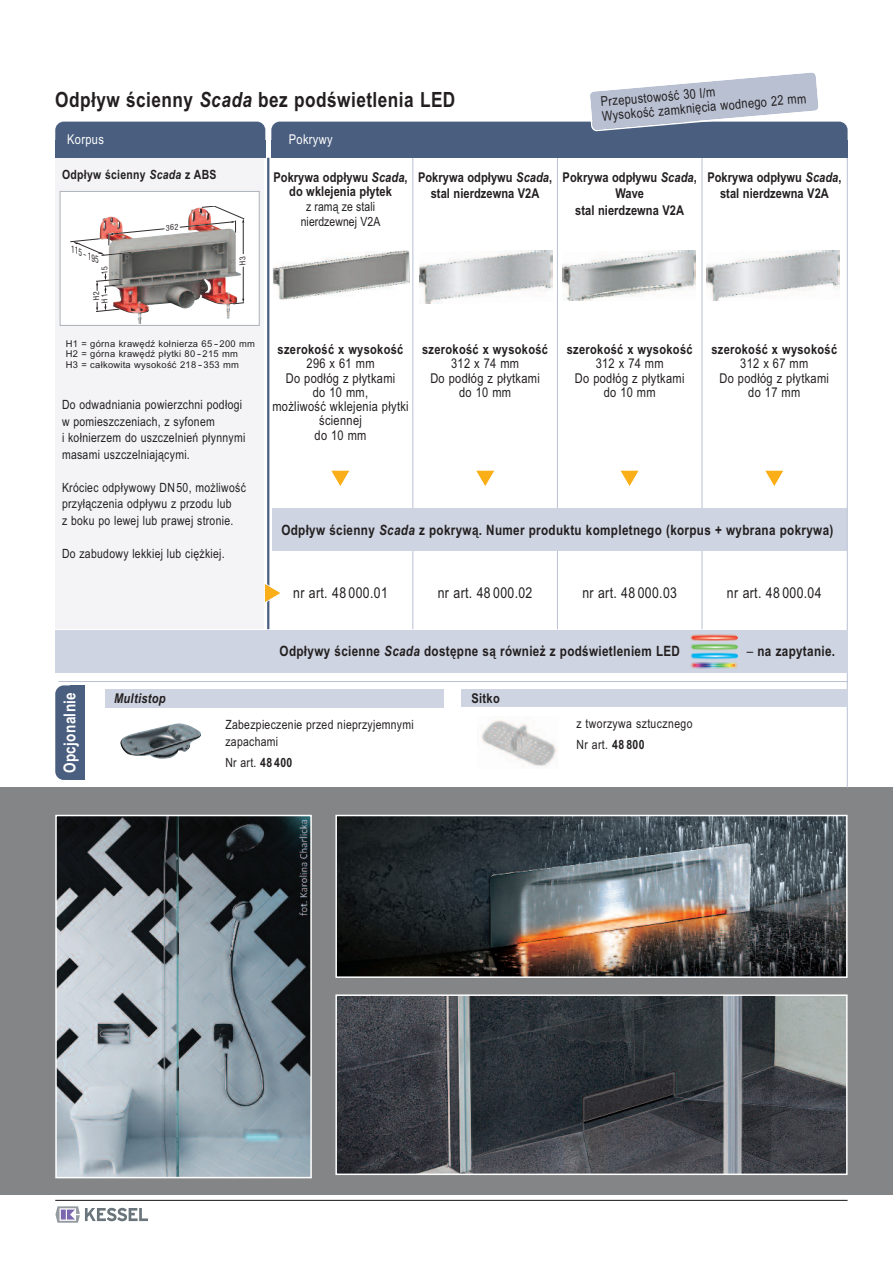
<style>
.page{position:relative;width:893px;height:1263px;background:#fff}
.page>*{position:absolute;margin:0;border:0;box-sizing:border-box;transform-origin:0 0}
.t1{font:700 21px "Arial Narrow";letter-spacing:.025em;color:#231f20}
.t2{font:700 16.5px "Arial Narrow";letter-spacing:.025em;color:#fff}
.t3{font:15px "Arial Narrow";letter-spacing:.025em;color:#231f20}
.t4{font:700 14.25px "Arial Narrow";letter-spacing:.025em;color:#231f20}
.t5{font:13.5px/14.2px "Arial Narrow";letter-spacing:.025em;color:#231f20;text-align:center}
.t6{font:700 13.5px/16.5px "Arial Narrow";letter-spacing:.005em;color:#231f20;text-align:center}
.t7{font:700 13.5px "Arial Narrow";letter-spacing:.025em;color:#231f20}
.t8{font:13.5px "Arial Narrow";letter-spacing:.025em;color:#fff}
.t9{font:italic 700 13.5px "Arial Narrow";letter-spacing:.025em;color:#231f20}
.t10{font:12.75px/16.5px "Arial Narrow";letter-spacing:.025em;color:#231f20}
.t11{font:12.75px/15px "Arial Narrow";letter-spacing:.005em;color:#231f20;text-align:center}
.t12{font:700 12.75px "Arial Narrow";letter-spacing:.025em;color:#231f20}
.t13{font:9.3px/10.5px "Arial";letter-spacing:.03em;color:#231f20}
.t14{font:italic condensed 9.3px "Helvetica Neue LT Std";color:#322d2d;scale:.87 1}
.t15{font:condensed 8.25px/8.4px "Helvetica Neue LT Std";letter-spacing:.075em;color:#322d2d}
.s1{font-style:italic}
.s2{font-weight:400}
.s3{font-weight:700}
</style>
<div class="page">
<div style="left:56px;top:158px;width:208px;height:471px;background:#f4f4f7"></div>
<div style="left:0;top:787px;width:893px;height:408px;background:#848587"></div>
<svg style="left:55px;top:1206px;width:93px;height:17px"></svg>
<hr style="left:55px;top:1200px;width:793px;height:1px;background:#231f20">
<hr style="left:267px;top:158px;width:2px;height:471px;background:#4a5e7f">
<hr style="left:702px;top:542px;width:1px;height:87px;background:#b8c0d2">
<hr style="left:412px;top:542px;width:1px;height:87px;background:#b8c0d2">
<hr style="left:557px;top:542px;width:1px;height:87px;background:#b8c0d2">
<img style="left:272px;top:250px;width:138px;height:50px">
<img style="left:707px;top:250px;width:133px;height:51px">
<img style="left:563px;top:250px;width:133px;height:51px">
<img style="left:419px;top:250px;width:134px;height:54px">
<hr style="left:702px;top:157px;width:1px;height:371px;background:#b8c0d2">
<svg style="left:620px;top:470px;width:19px;height:16px"></svg>
<svg style="left:765px;top:470px;width:18px;height:16px"></svg>
<svg style="left:331px;top:470px;width:18px;height:16px"></svg>
<svg style="left:476px;top:470px;width:18px;height:16px"></svg>
<hr style="left:412px;top:157px;width:1px;height:371px;background:#b8c0d2">
<hr style="left:557px;top:157px;width:1px;height:371px;background:#b8c0d2">
<div style="left:272px;top:508px;width:575px;height:43px;background:#ced4e1"></div>
<svg style="left:264px;top:582px;width:16px;height:22px"></svg>
<hr style="left:847px;top:156px;width:1px;height:632px;background:#b8c0d2">
<img style="left:338px;top:997px;width:507px;height:175px">
<div style="left:335px;top:994px;width:513px;height:181px;border:2px solid #fff"></div>
<img style="left:58px;top:818px;width:251px;height:357px">
<div style="left:55px;top:815px;width:257px;height:363px;border:2px solid #fff"></div>
<img style="left:338px;top:818px;width:507px;height:157px">
<div style="left:335px;top:815px;width:513px;height:163px;border:2px solid #fff"></div>
<div style="left:55px;top:630px;width:792px;height:43px;background:#ced4e1"></div>
<img style="left:120px;top:723px;width:81px;height:36px">
<img style="left:481px;top:720px;width:76px;height:46px">
<div style="left:105px;top:689px;width:339px;height:18px;background:#ced4e1"></div>
<div style="left:461px;top:689px;width:387px;height:18px;background:#ced4e1"></div>
<div style="left:71px;top:685px;width:14px;height:95px;background:#4a5e7f"></div>
<div style="left:55px;top:685px;width:29px;height:95px;background:#4a5e7f;border-radius:9px"></div>
<hr style="left:59px;top:681px;width:789px;height:1px;background:#b8c0d2">
<div style="left:60px;top:192px;width:199px;height:133px;background:#fff"></div>
<div style="left:60px;top:191px;width:199px;height:135px;border:1px solid #acb2b7"></div>
<img style="left:690px;top:653px;width:47px;height:6px">
<img style="left:691px;top:654px;width:47px;height:4px">
<svg style="left:692px;top:655px;width:46px;height:2px"></svg>
<img style="left:690px;top:644px;width:47px;height:6px">
<img style="left:691px;top:645px;width:46px;height:4px">
<svg style="left:692px;top:646px;width:46px;height:2px"></svg>
<img style="left:690px;top:636px;width:46px;height:5px">
<img style="left:691px;top:635px;width:46px;height:5px">
<svg style="left:692px;top:636px;width:46px;height:3px"></svg>
<img style="left:690px;top:662px;width:48px;height:6px">
<img style="left:692px;top:663px;width:44px;height:4px">
<img style="left:695px;top:664px;width:40px;height:3px">
<img style="left:105px;top:256px;width:106px;height:67px">
<svg style="left:96px;top:302px;width:24px;height:11px"></svg>
<svg style="left:96px;top:274px;width:28px;height:19px"></svg>
<svg style="left:233px;top:299px;width:11px;height:5px"></svg>
<hr style="left:243px;top:267px;width:1px;height:32px;background:#322d2d">
<div style="left:55px;top:140px;width:210px;height:18px;background:#4a5e7f"></div>
<div style="left:55px;top:122px;width:210px;height:34px;background:#4a5e7f;border-radius:9px"></div>
<div style="left:271px;top:140px;width:577px;height:18px;background:#4a5e7f"></div>
<div style="left:271px;top:122px;width:577px;height:34px;background:#4a5e7f;border-radius:9px"></div>
<svg style="left:588px;top:72px;width:232px;height:59px"></svg>
<svg style="left:70px;top:206px;width:175px;height:50px"></svg>
<h1 class="t1" style="left:55px;top:87px;width:402px">Odpływ ścienny <span class="s1">Scada</span> bez podświetlenia LED</h1>
<p class="t8" style="left:67px;top:132px;width:38px">Korpus</p>
<p class="t8" style="left:289px;top:132px;width:45px">Pokrywy</p>
<p class="t5" style="left:600px;top:95px;width:206px;text-align:left;rotate:-5deg">Przepustowość 30 l/m<br>Wysokość zamknięcia wodnego 22 mm</p>
<p class="t12" style="left:62px;top:167px;width:156px">Odpływ ścienny <span class="s1">Scada</span> z ABS</p>
<p class="t14" style="left:74px;top:246px;width:36px;rotate:23deg">115 - 195</p>
<p class="t15" style="left:239px;top:265px;width:11px;rotate:-90deg">H3</p>
<p class="t15" style="left:101px;top:274px;width:11px;rotate:-90deg">15</p>
<p class="t15" style="left:93px;top:302px;width:13px;rotate:-90deg">H2<br>H1</p>
<p class="t13" style="left:66px;top:338px;width:191px">H1 = górna krawędź kołnierza 65 -200 mm<br>H2 = górna krawędź płytki 80 -215 mm<br>H3 = całkowita wysokość 218 -353 mm</p>
<p class="t10" style="left:62px;top:397px;width:185px">Do odwadniania powierzchni podłogi w pomieszczeniach, z syfonem<br>i kołnierzem do uszczelnień płynnymi masami uszczelniającymi.</p>
<p class="t10" style="left:62px;top:479px;width:185px">Króciec odpływowy DN50, możliwość przyłączenia odpływu z przodu lub<br>z boku po lewej lub prawej stronie.</p>
<p class="t10" style="left:62px;top:545px;width:164px">Do zabudowy lekkiej lub ciężkiej.</p>
<p class="t6" style="left:273px;top:170px;width:136px;line-height:14.2px">Pokrywa odpływu <span class="s1">Scada</span>, do wklejenia płytek</p>
<p class="t11" style="left:301px;top:199px;width:81px">z ramą ze stali nierdzewnej V2A</p>
<p class="t6" style="left:418px;top:169px;width:136px">Pokrywa odpływu <span class="s1">Scada</span>, stal nierdzewna V2A</p>
<p class="t6" style="left:563px;top:169px;width:136px">Pokrywa odpływu <span class="s1">Scada</span>,<br>Wave<br>stal nierdzewna V2A</p>
<p class="t6" style="left:707px;top:169px;width:136px">Pokrywa odpływu <span class="s1">Scada</span>, stal nierdzewna V2A</p>
<p class="t7" style="left:278px;top:341px;width:127px">szerokość x wysokość</p>
<p class="t5" style="left:272px;top:356px;width:138px">296 x 61 mm<br>Do podłóg z płytkami<br>do 10 mm,<br>możliwość wklejenia płytki ściennej<br>do 10 mm</p>
<p class="t7" style="left:422px;top:341px;width:127px">szerokość x wysokość</p>
<p class="t5" style="left:430px;top:356px;width:111px">312 x 74 mm<br>Do podłóg z płytkami do 10 mm</p>
<p class="t7" style="left:567px;top:341px;width:127px">szerokość x wysokość</p>
<p class="t5" style="left:575px;top:356px;width:111px">312 x 74 mm<br>Do podłóg z płytkami do 10 mm</p>
<p class="t7" style="left:711px;top:341px;width:127px">szerokość x wysokość</p>
<p class="t5" style="left:719px;top:356px;width:111px">312 x 67 mm<br>Do podłóg z płytkami do 17 mm</p>
<p class="t4" style="left:281px;top:521px;width:554px">Odpływ ścienny <span class="s1">Scada</span> z pokrywą. Numer produktu kompletnego (korpus + wybrana pokrywa)</p>
<p class="t3" style="left:293px;top:584px;width:96px">nr art. 48 000.01</p>
<p class="t3" style="left:438px;top:584px;width:96px">nr art. 48 000.02</p>
<p class="t3" style="left:582px;top:584px;width:96px">nr art. 48 000.03</p>
<p class="t3" style="left:727px;top:584px;width:96px">nr art. 48 000.04</p>
<p class="t4" style="left:280px;top:643px;width:402px">Odpływy ścienne <span class="s1">Scada</span> dostępne są również z podświetleniem LED</p>
<p class="t4" style="left:747px;top:643px;width:90px"><span class="s2">–</span> na zapytanie.</p>
<p class="t2" style="left:60px;top:773px;width:83px;rotate:-90deg">Opcjonalnie</p>
<p class="t9" style="left:114px;top:691px;width:53px">Multistop</p>
<p class="t10" style="left:225px;top:717px;width:190px">Zabezpieczenie przed nieprzyjemnymi zapachami</p>
<p class="t10" style="left:225px;top:754px;width:68px">Nr art. <span class="s3">48 400</span></p>
<p class="t6" style="left:472px;top:690px;width:30px">Sitko</p>
<p class="t10" style="left:576px;top:713px;width:118px;line-height:21px">z tworzywa sztucznego<br>Nr art. <span class="s3">48 800</span></p>
</div>
